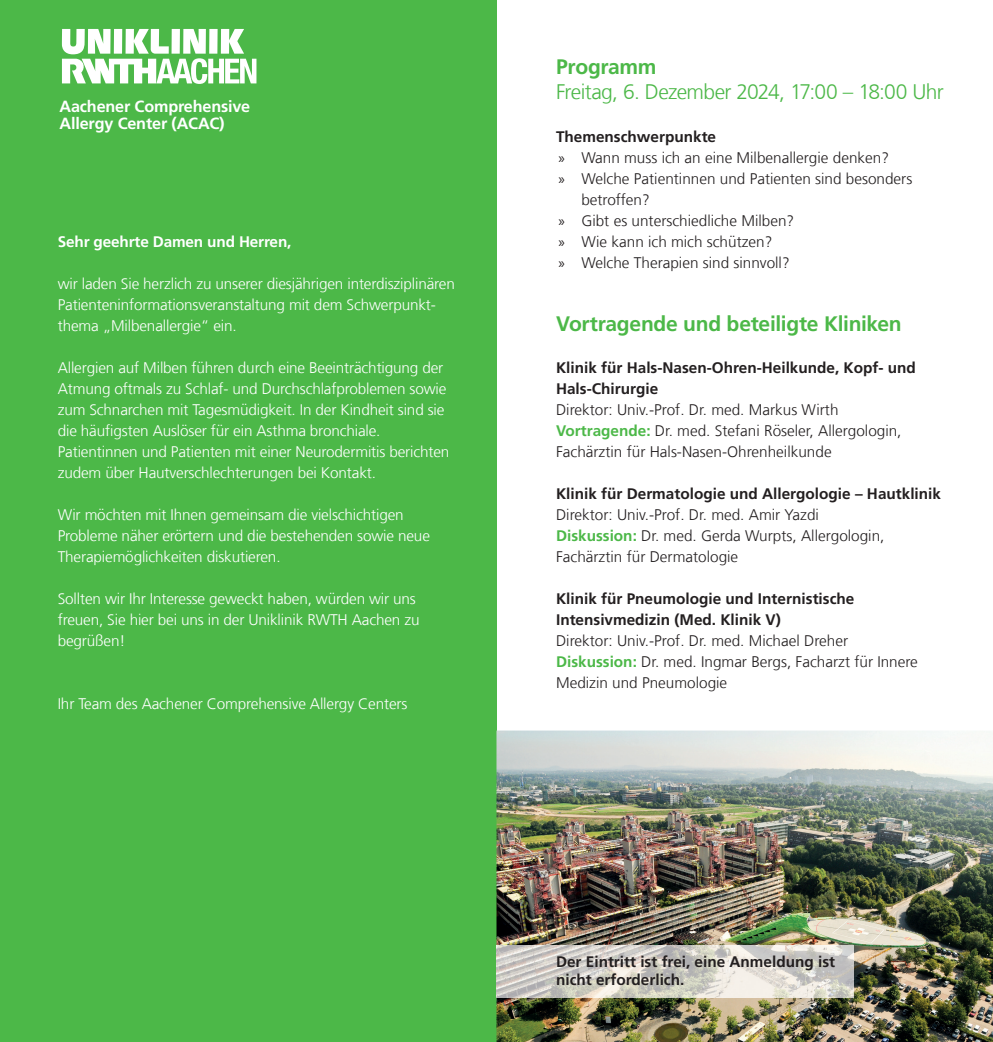
<style>
.page{position:relative;width:993px;height:1042px;background:#fff}
.page>*{position:absolute;margin:0;border:0;box-sizing:border-box;transform-origin:0 0}
.t1{font:700 21px "Frutiger LT Com";letter-spacing:-.015em;color:#4cb848}
.t2{font:300 21px "Frutiger LT Com";letter-spacing:-.03em;color:#4cb848}
.t3{font:700 16.1px/17.5px "Frutiger LT Com";letter-spacing:-.01em;color:#fff}
.t4{font:300 15.4px/21px "Frutiger LT Com";letter-spacing:-.01em;color:#fff}
.t5{font:300 15.4px/21px "Frutiger LT Com";color:#231f20}
.t6{font:700 15.4px/21px "Frutiger LT Com";color:#231f20}
.t7{font:700 15.4px "Frutiger LT Com";letter-spacing:-.01em;color:#fff}
.s1{font-family:"Myriad Pro";font-weight:400}
.s2{font-weight:700;color:#4cb848}
</style>
<div class="page">
<div style="left:0;top:0;width:496px;height:1042px;background:#4cb848"></div>
<svg style="left:62px;top:29px;width:194px;height:55px"></svg>
<img style="left:496px;top:730px;width:496px;height:312px">
<img style="left:496px;top:945px;width:357px;height:53px">
<p class="t3" style="left:60px;top:98px;width:192px">Aachener Comprehensive<br>Allergy Center (ACAC)</p>
<p class="t7" style="left:58px;top:233px;width:235px">Sehr geehrte Damen und Herren,</p>
<p class="t4" style="left:58px;top:274px;width:398px">wir laden Sie herzlich zu unserer diesjährigen interdisziplinären<br>Patienteninformationsveranstaltung mit dem Schwerpunkt&shy;thema „Milbenallergie“ ein.</p>
<p class="t4" style="left:58px;top:358px;width:393px">Allergien auf Milben führen durch eine Beeinträchtigung der Atmung oftmals zu Schlaf- und Durchschlafproblemen sowie zum Schnarchen mit Tagesmüdigkeit. In der Kindheit sind sie die häufigsten Auslöser für ein Asthma bronchiale.<br>Patientinnen und Patienten mit einer Neurodermitis berichten zudem über Hautverschlechterungen bei Kontakt.</p>
<p class="t4" style="left:58px;top:505px;width:373px">Wir möchten mit Ihnen gemeinsam die vielschichtigen<br>Probleme näher erörtern und die bestehenden sowie neue<br>Therapiemöglichkeiten diskutieren.</p>
<p class="t4" style="left:58px;top:589px;width:363px">Sollten wir Ihr Interesse geweckt haben, würden wir uns freuen, Sie hier bei uns in der Uniklinik RWTH Aachen zu begrüßen!</p>
<p class="t4" style="left:58px;top:694px;width:351px">Ihr Team des Aachener Comprehensive Allergy Centers</p>
<h1 class="t1" style="left:556px;top:54px;width:102px">Programm</h1>
<h1 class="t2" style="left:556px;top:80px;width:389px">Freitag, 6. Dezember 2024, 17:00 – 18:00 Uhr</h1>
<p class="t6" style="left:556px;top:127px;width:161px">Themenschwerpunkte</p>
<p class="t5" style="left:558px;top:148px;width:332px"><span class="s1">»</span> Wann muss ich an eine Milbenallergie denken?</p>
<p class="t5" style="left:558px;top:169px;width:355px"><span class="s1">»</span> Welche Patientinnen und Patienten sind besonders</p>
<p class="t5" style="left:581px;top:190px;width:70px">betroffen?</p>
<p class="t5" style="left:558px;top:211px;width:237px"><span class="s1">»</span> Gibt es unterschiedliche Milben?</p>
<p class="t5" style="left:558px;top:232px;width:215px"><span class="s1">»</span> Wie kann ich mich schützen?</p>
<p class="t5" style="left:558px;top:253px;width:232px"><span class="s1">»</span> Welche Therapien sind sinnvoll?</p>
<h1 class="t1" style="left:556px;top:312px;width:347px">Vortragende und beteiligte Kliniken</h1>
<p class="t6" style="left:556px;top:358px;width:361px">Klinik für Hals-Nasen-Ohren-Heilkunde, Kopf- und<br>Hals-Chirurgie</p>
<p class="t5" style="left:556px;top:400px;width:347px">Direktor: Univ.-Prof. Dr. med. Markus Wirth<br><span class="s2">Vortragende:</span> Dr. med. Stefani Röseler, Allergologin,<br>Fachärztin für Hals-Nasen-Ohrenheilkunde</p>
<p class="t6" style="left:556px;top:484px;width:386px">Klinik für Dermatologie und Allergologie – Hautklinik</p>
<p class="t5" style="left:556px;top:505px;width:330px">Direktor: Univ.-Prof. Dr. med. Amir Yazdi<br><span class="s2">Diskussion:</span> Dr. med. Gerda Wurpts, Allergologin,<br>Fachärztin für Dermatologie</p>
<p class="t6" style="left:556px;top:589px;width:300px">Klinik für Pneumologie und Internistische<br>Intensivmedizin (Med. Klinik V)</p>
<p class="t5" style="left:556px;top:631px;width:363px">Direktor: Univ.-Prof. Dr. med. Michael Dreher<br><span class="s2">Diskussion:</span> Dr. med. Ingmar Bergs, Facharzt für Innere<br>Medizin und Pneumologie</p>
<p class="t6" style="left:556px;top:952px;width:280px;line-height:18.4px">Der Eintritt ist frei, eine Anmeldung ist nicht erforderlich.</p>
</div>
